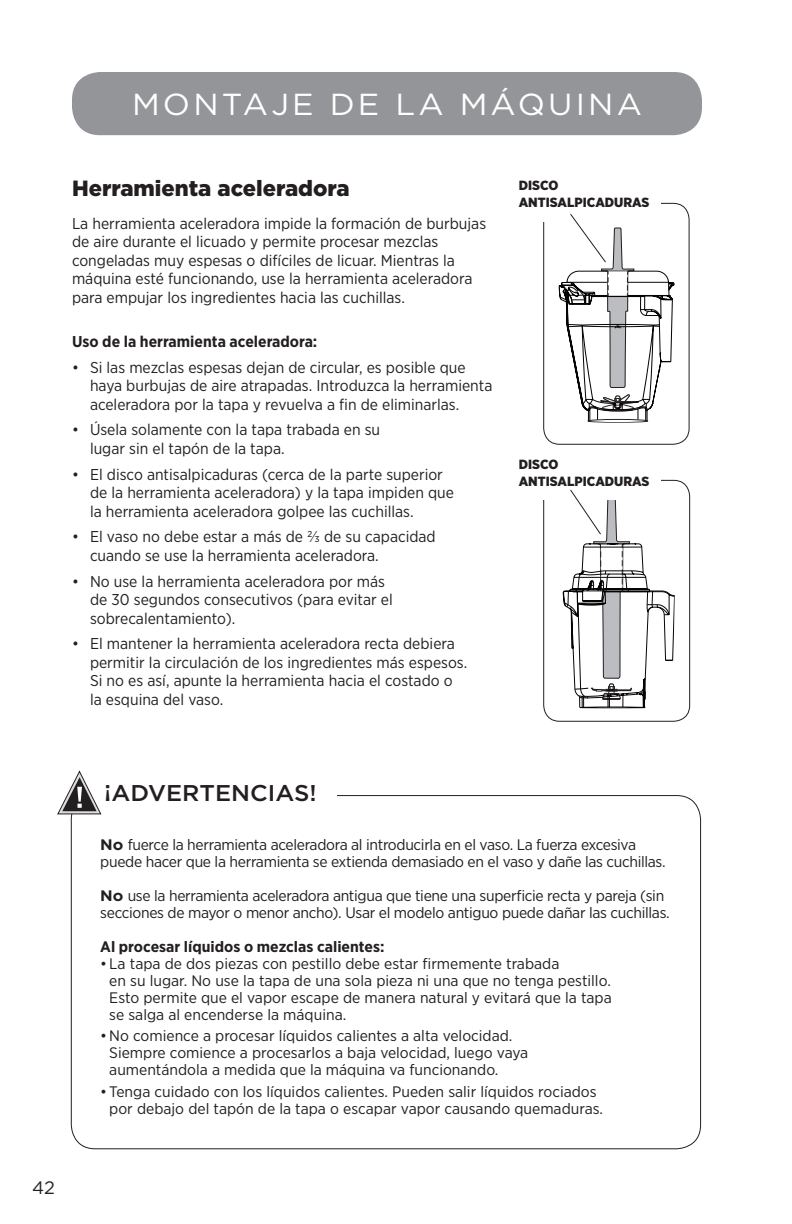
<style>
.page{position:relative;width:792px;height:1224px;background:#fff}
.page>*{position:absolute;margin:0;border:0;box-sizing:border-box;transform-origin:0 0}
.Spanish_Header_copy{font:30.4px "Gotham";letter-spacing:.1em;color:#fff;scale:1.05 1}
.t1{font:500 22.8px "Gotham";color:#231f20;scale:1.05 1}
.Spanish_Subhead_copy{font:900 22px "Gotham";color:#231f20}
.t2{font:18px "Gotham";color:#231f20}
.Spanish_Paragraph_co{font:15.6px/18.4px "Gotham Narrow";color:#231f20}
.Spanish_Paragraph_co-2{font:700 15.6px "Gotham Narrow";color:#231f20}
.Spanish_Warning_copy{font:15.2px/17px "Gotham Narrow";color:#231f20;scale:1.05 1}
.Spanish_Warning_copy-2{font:15.2px/17px "Gotham Narrow";letter-spacing:-.02em;color:#231f20;scale:1.05 1}
.Spanish_Warning_copy-3{font:700 15.2px "Gotham Narrow";color:#231f20;scale:1.05 1}
.Spanish_Caption_copy{font:900 13.4px/17px "Gotham Narrow";color:#231f20;scale:1.05 1}
.s1{font-family:"Gotham";font-weight:700}
</style>
<div class="page">
<div style="left:72px;top:72px;width:630px;height:63px;background:#939598;border-radius:28px"></div>
<div style="left:543px;top:480px;width:147px;height:242px;border:1px solid #231f20;border-radius:16px"></div>
<svg style="left:57px;top:770px;width:45px;height:45px"></svg>
<div style="left:519px;top:443px;width:142px;height:57px;background:#fff"></div>
<div style="left:588px;top:419px;width:60px;height:4px;border:1px solid #231f20;border-radius:50%"></div>
<svg style="left:559px;top:203px;width:130px;height:219px"></svg>
<svg style="left:544px;top:480px;width:131px;height:228px"></svg>
<p class="Spanish_Header_copy" style="left:132px;top:85px;width:487px">MONTAJE DE LA MÁQUINA</p>
<p class="Spanish_Subhead_copy" style="left:72px;top:173px;width:279px">Herramienta aceleradora</p>
<p class="Spanish_Paragraph_co" style="left:72px;top:214px;width:416px">La herramienta aceleradora impide la formación de burbujas de aire durante el licuado y permite procesar mezclas congeladas muy espesas o difíciles de licuar. Mientras la máquina esté funcionando, use la herramienta aceleradora para empujar los ingredientes hacia las cuchillas.</p>
<p class="Spanish_Paragraph_co-2" style="left:72px;top:331px;width:247px">Uso de la herramienta aceleradora:</p>
<p class="Spanish_Paragraph_co" style="left:90px;top:358px;width:404px;text-indent:-18px">• Si las mezclas espesas dejan de circular, es posible que haya burbujas de aire atrapadas. Introduzca la herramienta aceleradora por la tapa y revuelva a fin de eliminarlas.</p>
<p class="Spanish_Paragraph_co" style="left:90px;top:420px;width:292px;text-indent:-18px">• Úsela solamente con la tapa trabada en su lugar sin el tapón de la tapa.</p>
<p class="Spanish_Paragraph_co" style="left:90px;top:465px;width:366px;text-indent:-18px">• El disco antisalpicaduras (cerca de la parte superior de la herramienta aceleradora) y la tapa impiden que la herramienta aceleradora golpee las cuchillas.</p>
<p class="Spanish_Paragraph_co" style="left:90px;top:527px;width:347px;text-indent:-18px">• El vaso no debe estar a más de 2⁄3 de su capacidad cuando se use la herramienta aceleradora.</p>
<p class="Spanish_Paragraph_co" style="left:90px;top:572px;width:304px;text-indent:-18px">• No use la herramienta aceleradora por más de 30 segundos consecutivos (para evitar el sobrecalentamiento).</p>
<p class="Spanish_Paragraph_co" style="left:90px;top:634px;width:379px;text-indent:-18px">• El mantener la herramienta aceleradora recta debiera permitir la circulación de los ingredientes más espesos.<br>Si no es así, apunte la herramienta hacia el costado o la esquina del vaso.</p>
<p class="Spanish_Caption_copy" style="left:519px;top:177px;width:126px">DISCO<br>ANTISALPICADURAS</p>
<p class="Spanish_Caption_copy" style="left:519px;top:455px;width:126px">DISCO<br>ANTISALPICADURAS</p>
<p class="t2" style="left:32px;top:1176px;width:24px">42</p>
<p class="t1" style="left:104px;top:778px;width:204px">¡ADVERTENCIAS!</p>
<p class="Spanish_Warning_copy-2" style="left:100px;top:836px;width:540px"><span class="s1">No</span> fuerce la herramienta aceleradora al introducirla en el vaso. La fuerza excesiva puede hacer que la herramienta se extienda demasiado en el vaso y dañe las cuchillas.</p>
<p class="Spanish_Warning_copy-2" style="left:100px;top:887px;width:544px"><span class="s1">No</span> use la herramienta aceleradora antigua que tiene una superficie recta y pareja (sin secciones de mayor o menor ancho). Usar el modelo antiguo puede dañar las cuchillas.</p>
<p class="Spanish_Warning_copy-3" style="left:100px;top:937px;width:272px">Al procesar líquidos o mezclas calientes:</p>
<p class="Spanish_Warning_copy" style="left:109px;top:955px;width:480px;text-indent:-9px">• La tapa de dos piezas con pestillo debe estar firmemente trabada<br>en su lugar. No use la tapa de una sola pieza ni una que no tenga pestillo.<br>Esto permite que el vapor escape de manera natural y evitará que la tapa se salga al encenderse la máquina.</p>
<p class="Spanish_Warning_copy" style="left:109px;top:1027px;width:401px;text-indent:-9px">• No comience a procesar líquidos calientes a alta velocidad.<br>Siempre comience a procesarlos a baja velocidad, luego vaya aumentándola a medida que la máquina va funcionando.</p>
<p class="Spanish_Warning_copy" style="left:100px;top:1083px;width:480px;text-align:center">• Tenga cuidado con los líquidos calientes. Pueden salir líquidos rociados por debajo del tapón de la tapa o escapar vapor causando quemaduras.</p>
</div>
